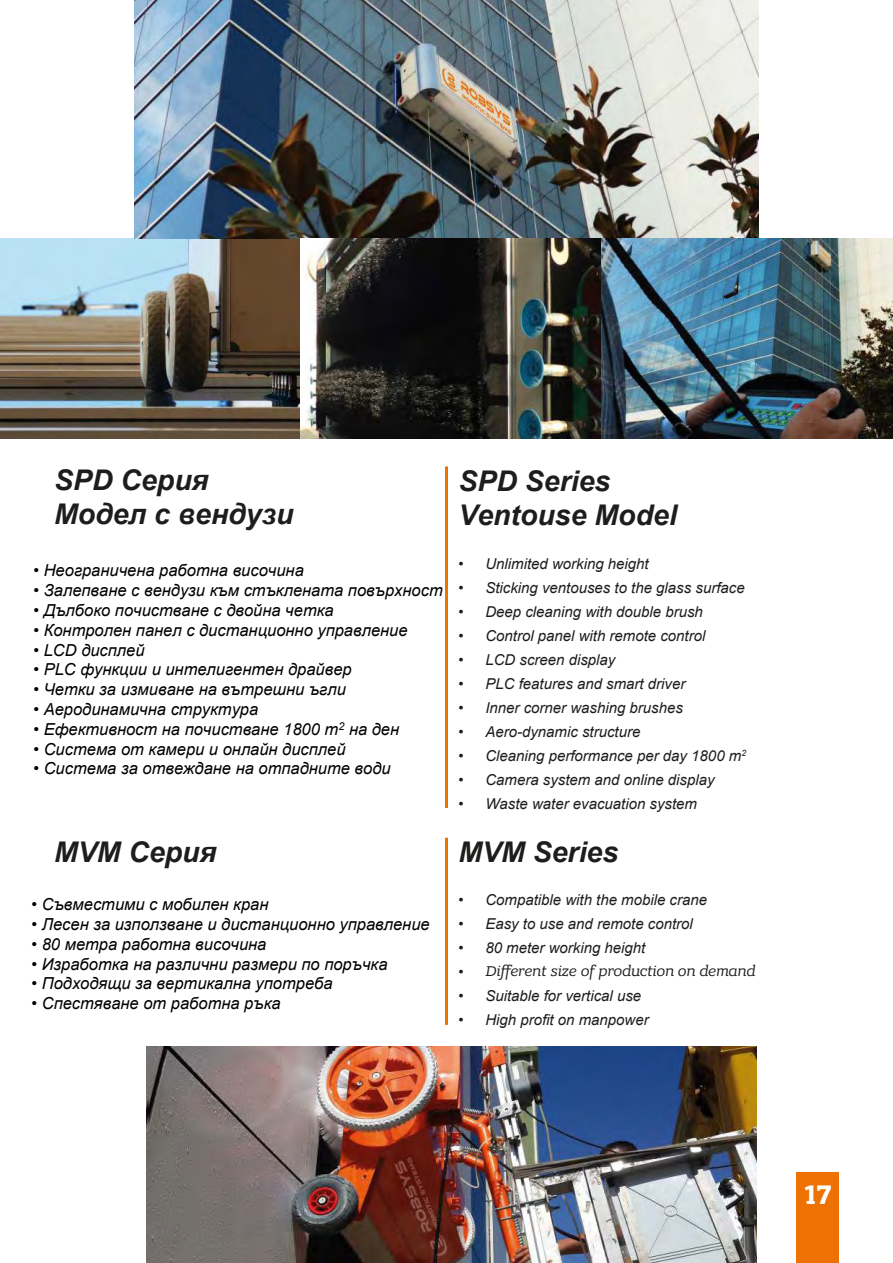
<style>
.page{position:relative;width:893px;height:1263px;background:#fff}
.page>*{position:absolute;margin:0;border:0;box-sizing:border-box;transform-origin:0 0}
.t1{font:italic 700 28.5px/34px "Arial";color:#1d1d1b}
.t2{font:700 28.5px "Bandera Pro";color:#fff}
.t3{font:italic 16.5px "Arial";color:#000}
.t4{font:italic 15px "Arial";color:#1d1d1b}
.t5{font:italic 15px "Bandera Pro";color:#1d1d1b}
.s1{font-family:"Arial"}
</style>
<div class="page">
<img style="left:0;top:238px;width:893px;height:200px">
<img style="left:135px;top:0;width:623px;height:238px">
<div style="left:796px;top:1172px;width:43px;height:91px;background:#ee7203"></div>
<hr style="left:445px;top:466px;width:3px;height:342px;background:#ee7203">
<hr style="left:445px;top:838px;width:3px;height:187px;background:#ee7203">
<img style="left:147px;top:1046px;width:610px;height:217px">
<h1 class="t1" style="left:54px;top:464px;width:241px">SPD Серия<br>Модел с вендузи</h1>
<h1 class="t1" style="left:458px;top:465px;width:220px">SPD Series<br>Ventouse Model</h1>
<p class="t4" style="left:458px;top:554px;width:192px">• Unlimited working height</p>
<p class="t4" style="left:458px;top:578px;width:288px">• Sticking ventouses to the glass surface</p>
<p class="t4" style="left:458px;top:602px;width:246px">• Deep cleaning with double brush</p>
<p class="t4" style="left:458px;top:626px;width:249px">• Control panel with remote control</p>
<p class="t4" style="left:458px;top:650px;width:159px">• LCD screen display</p>
<p class="t4" style="left:458px;top:674px;width:229px">• PLC features and smart driver</p>
<p class="t4" style="left:458px;top:698px;width:226px">• Inner corner washing brushes</p>
<p class="t4" style="left:458px;top:722px;width:184px">• Aero-dynamic structure</p>
<p class="t4" style="left:458px;top:746px;width:289px">• Cleaning performance per day 1800 m<sup>2</sup></p>
<p class="t4" style="left:458px;top:770px;width:258px">• Camera system and online display</p>
<p class="t4" style="left:458px;top:794px;width:240px">• Waste water evacuation system</p>
<h1 class="t1" style="left:54px;top:836px;width:164px">MVM Серия</h1>
<h1 class="t1" style="left:458px;top:836px;width:161px">MVM Series</h1>
<p class="t4" style="left:458px;top:890px;width:250px">• Compatible with the mobile crane</p>
<p class="t4" style="left:458px;top:914px;width:236px">• Easy to use and remote control</p>
<p class="t4" style="left:458px;top:938px;width:189px">• 80 meter working height</p>
<p class="t5" style="left:458px;top:962px;width:298px"><span class="s1">•</span> Different size of production on demand</p>
<p class="t4" style="left:458px;top:986px;width:184px">• Suitable for vertical use</p>
<p class="t4" style="left:458px;top:1010px;width:192px">• High profit on manpower</p>
<p class="t3" style="left:33px;top:560px;width:272px">• Неограничена работна височина</p>
<p class="t3" style="left:33px;top:580px;width:411px">• Залепване с вендузи към стъклената повърхност</p>
<p class="t3" style="left:33px;top:599px;width:302px">• Дълбоко почистване с двойна четка</p>
<p class="t3" style="left:33px;top:619px;width:376px">• Контролен панел с дистанционно управление</p>
<p class="t3" style="left:33px;top:639px;width:113px">• LCD дисплей</p>
<p class="t3" style="left:33px;top:659px;width:320px">• PLC функции и интелигентен драйвер</p>
<p class="t3" style="left:33px;top:679px;width:314px">• Четки за измиване на вътрешни ъгли</p>
<p class="t3" style="left:33px;top:698px;width:226px">• Аеродинамична структура</p>
<p class="t3" style="left:33px;top:718px;width:367px">• Ефективност на почистване 1800 m<sup>2</sup> на ден</p>
<p class="t3" style="left:33px;top:738px;width:314px">• Система от камери и онлайн дисплей</p>
<p class="t3" style="left:33px;top:758px;width:359px">• Система за отвеждане на отпадните води</p>
<p class="t3" style="left:31px;top:894px;width:239px">• Съвместими с мобилен кран</p>
<p class="t3" style="left:31px;top:913px;width:400px">• Лесен за използване и дистанционно управление</p>
<p class="t3" style="left:31px;top:933px;width:237px">• 80 метра работна височина</p>
<p class="t3" style="left:31px;top:953px;width:358px">• Изработка на различни размери по поръчка</p>
<p class="t3" style="left:31px;top:973px;width:303px">• Подходящи за вертикална употреба</p>
<p class="t3" style="left:31px;top:993px;width:251px">• Спестяване от работна ръка</p>
<h1 class="t2" style="left:804px;top:1176px;width:29px">17</h1>
</div>
